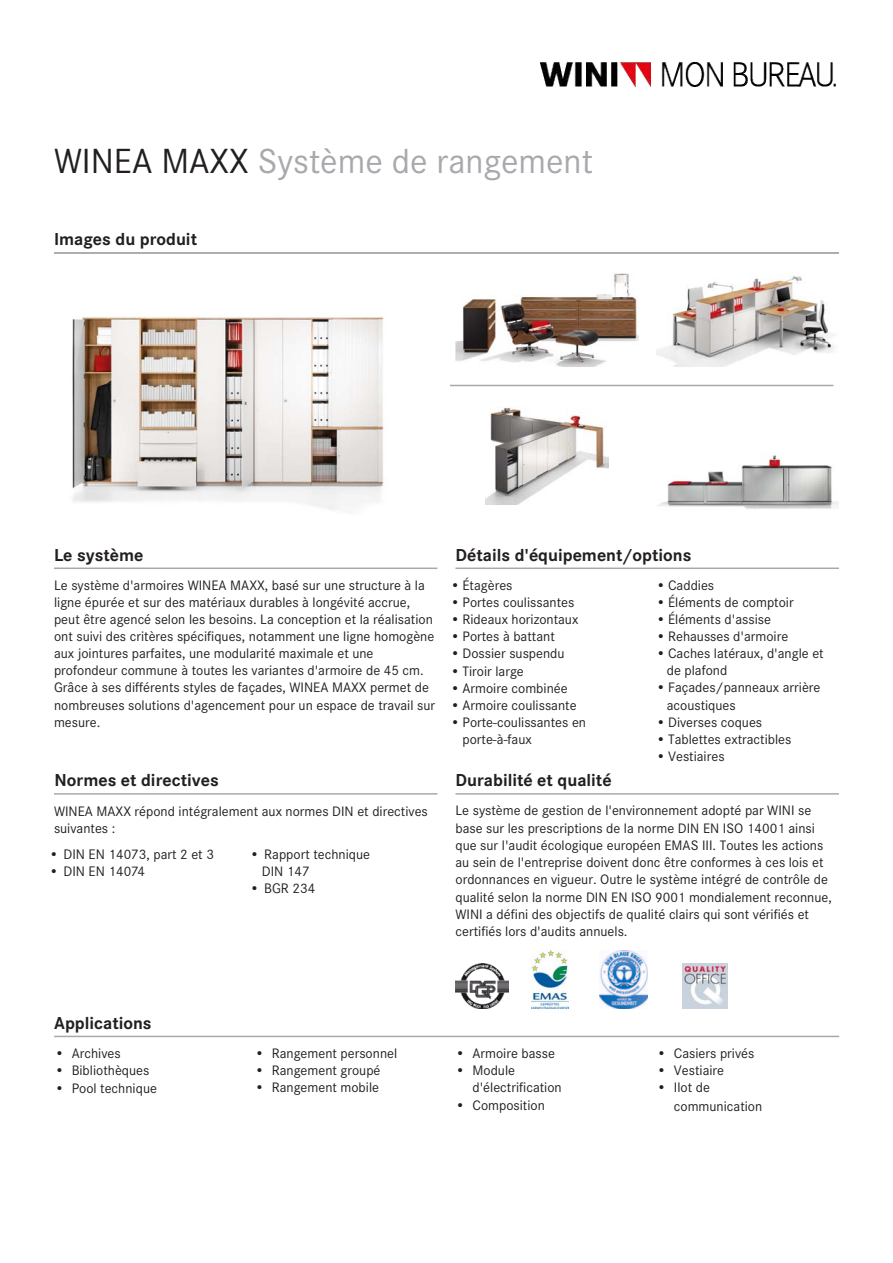
<style>
.page{position:relative;width:893px;height:1263px;background:#fff}
.page>*{position:absolute;margin:0;border:0;box-sizing:border-box;transform-origin:0 0}
.t1{font:36px "Corporate S";color:#a8a9ad}
.t2{font:700 18px "Corporate S";color:#231f20}
.t3{font:14.25px/17.1px "Corporate S";color:#231f20}
.s1{color:#231f20}
</style>
<div class="page">
<hr style="left:54px;top:252px;width:785px;height:2px;background:#a8a9ad">
<hr style="left:450px;top:385px;width:383px;height:1px;background:#a8a9ad">
<hr style="left:54px;top:567px;width:383px;height:2px;background:#a8a9ad">
<hr style="left:54px;top:793px;width:383px;height:2px;background:#a8a9ad">
<hr style="left:54px;top:1036px;width:785px;height:1px;background:#a8a9ad">
<img style="left:72px;top:316px;width:315px;height:194px">
<img style="left:485px;top:406px;width:123px;height:98px">
<img style="left:656px;top:276px;width:179px;height:91px">
<img style="left:658px;top:453px;width:181px;height:56px">
<img style="left:455px;top:273px;width:183px;height:94px">
<hr style="left:455px;top:567px;width:384px;height:2px;background:#a8a9ad">
<img style="left:683px;top:963px;width:45px;height:45px">
<img style="left:455px;top:963px;width:54px;height:45px">
<img style="left:600px;top:950px;width:47px;height:58px">
<img style="left:531px;top:950px;width:38px;height:58px">
<hr style="left:455px;top:793px;width:384px;height:2px;background:#a8a9ad">
<img style="left:541px;top:62px;width:294px;height:26px">
<h1 class="t1" style="left:54px;top:138px;width:541px"><span class="s1">WINEA MAXX</span> Système de rangement</h1>
<p class="t2" style="left:54px;top:227px;width:145px">Images du produit</p>
<p class="t2" style="left:54px;top:542px;width:91px">Le système</p>
<p class="t2" style="left:455px;top:542px;width:237px">Détails d'équipement/options</p>
<p class="t3" style="left:450px;top:577px;width:64px">• Étagères</p>
<p class="t3" style="left:450px;top:594px;width:125px">• Portes coulissantes</p>
<p class="t3" style="left:450px;top:611px;width:129px">• Rideaux horizontaux</p>
<p class="t3" style="left:450px;top:628px;width:106px">• Portes à battant</p>
<p class="t3" style="left:450px;top:645px;width:116px">• Dossier suspendu</p>
<p class="t3" style="left:450px;top:662px;width:75px">• Tiroir large</p>
<p class="t3" style="left:450px;top:679px;width:119px">• Armoire combinée</p>
<p class="t3" style="left:450px;top:696px;width:128px">• Armoire coulissante</p>
<p class="t3" style="left:462px;top:714px;width:125px;text-indent:-12px">• Porte-coulissantes en porte-à-faux</p>
<p class="t3" style="left:54px;top:576px;width:383px">Le système d'armoires WINEA MAXX, basé sur une structure à la ligne épurée et sur des matériaux durables à longévité accrue, peut être agencé selon les besoins. La conception et la réalisation ont suivi des critères spécifiques, notamment une ligne homogène aux jointures parfaites, une modularité maximale et une profondeur commune à toutes les variantes d'armoire de 45 cm.<br>Grâce à ses différents styles de façades, WINEA MAXX permet de nombreuses solutions d'agencement pour un espace de travail sur mesure.</p>
<p class="t3" style="left:656px;top:577px;width:60px">• Caddies</p>
<p class="t3" style="left:656px;top:594px;width:139px">• Éléments de comptoir</p>
<p class="t3" style="left:656px;top:611px;width:116px">• Éléments d'assise</p>
<p class="t3" style="left:656px;top:628px;width:134px">• Rehausses d'armoire</p>
<p class="t3" style="left:667px;top:645px;width:158px;text-indent:-11px">• Caches latéraux, d'angle et de plafond</p>
<p class="t3" style="left:667px;top:679px;width:155px;text-indent:-11px">• Façades/panneaux arrière acoustiques</p>
<p class="t3" style="left:656px;top:713px;width:108px">• Diverses coques</p>
<p class="t3" style="left:656px;top:730px;width:137px">• Tablettes extractibles</p>
<p class="t3" style="left:656px;top:748px;width:70px">• Vestiaires</p>
<p class="t2" style="left:55px;top:768px;width:166px">Normes et directives</p>
<p class="t2" style="left:455px;top:768px;width:158px">Durabilité et qualité</p>
<p class="t3" style="left:54px;top:802px;width:375px">WINEA MAXX répond intégralement aux normes DIN et directives suivantes :</p>
<p class="t3" style="left:49px;top:846px;width:166px">• DIN EN 14073, part 2 et 3</p>
<p class="t3" style="left:49px;top:863px;width:98px">• DIN EN 14074</p>
<p class="t3" style="left:262px;top:846px;width:110px;text-indent:-12px">• Rapport technique<br>DIN 147</p>
<p class="t3" style="left:250px;top:880px;width:67px">• BGR 234</p>
<p class="t3" style="left:455px;top:802px;width:378px">Le système de gestion de l'environnement adopté par WINI se base sur les prescriptions de la norme DIN EN ISO 14001 ainsi que sur l'audit écologique européen EMAS III. Toutes les actions au sein de l'entreprise doivent donc être conformes à ces lois et ordonnances en vigueur. Outre le système intégré de contrôle de qualité selon la norme DIN EN ISO 9001 mondialement reconnue, WINI a défini des objectifs de qualité clairs qui sont vérifiés et certifiés lors d'audits annuels.</p>
<p class="t2" style="left:54px;top:1010px;width:99px">Applications</p>
<p class="t3" style="left:55px;top:1045px;width:67px">• Archives</p>
<p class="t3" style="left:55px;top:1062px;width:96px">• Bibliothèques</p>
<p class="t3" style="left:55px;top:1079px;width:104px">• Pool technique</p>
<p class="t3" style="left:255px;top:1045px;width:144px">• Rangement personnel</p>
<p class="t3" style="left:255px;top:1062px;width:127px">• Rangement groupé</p>
<p class="t3" style="left:255px;top:1079px;width:126px">• Rangement mobile</p>
<p class="t3" style="left:455px;top:1045px;width:101px">• Armoire basse</p>
<p class="t3" style="left:472px;top:1062px;width:91px;text-indent:-17px">• Module d'électrification</p>
<p class="t3" style="left:455px;top:1096px;width:91px">• Composition</p>
<p class="t3" style="left:657px;top:1045px;width:99px">• Casiers privés</p>
<p class="t3" style="left:657px;top:1062px;width:69px">• Vestiaire</p>
<p class="t3" style="left:674px;top:1078px;width:90px;line-height:18.6px;text-indent:-17px">• Ilot de communication</p>
</div>
